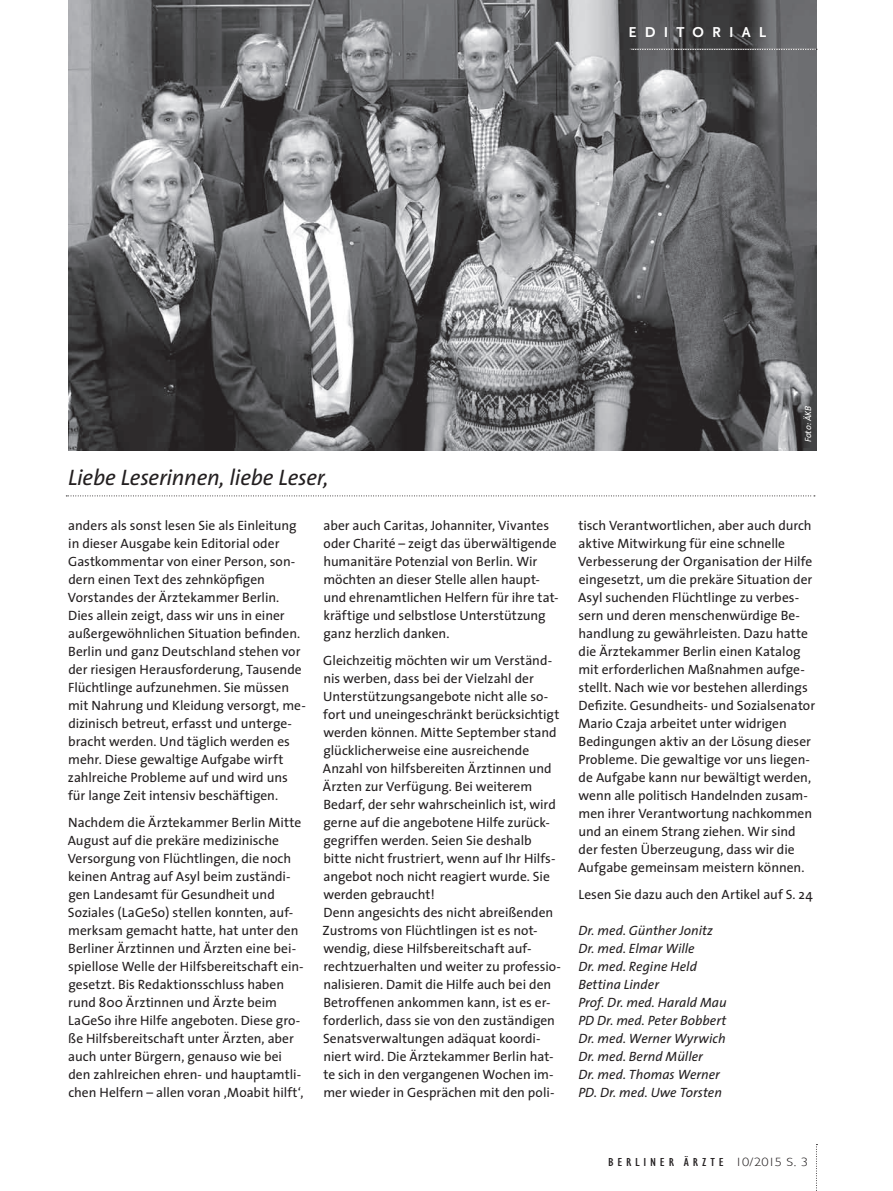
<style>
.page{position:relative;width:893px;height:1191px;background:#fff}
.page>*{position:absolute;margin:0;border:0;box-sizing:border-box;transform-origin:0 0}
.Fließtext_3-spaltig{font:italic 22.5px "The Sans";letter-spacing:-.015em;color:#231f20}
.t1{font:700 15px "Scala Sans";letter-spacing:.545em;color:#fff}
.Fließtext_3-spaltig-2{font:13.5px/18px "The Sans";color:#231f20}
.Fließtext_3-spaltig-3{font:italic 13.5px "The Sans";color:#231f20}
.t2{font:condensed 12px "Gill Sans";letter-spacing:.265em;color:#231f20;scale:1.2 1}
.BU{font:italic 9px "The Sans";color:#fff}
.s1{font-weight:300;font-stretch:normal}
</style>
<div class="page">
<svg style="left:816px;top:1144px;width:1px;height:47px"></svg>
<svg style="left:66px;top:495px;width:749px;height:1px"></svg>
<img style="left:68px;top:0;width:748px;height:451px">
<svg style="left:630px;top:49px;width:187px;height:1px"></svg>
<p class="t1" style="left:628px;top:24px;width:139px">EDITORIAL</p>
<p class="Fließtext_3-spaltig" style="left:68px;top:458px;width:262px">Liebe Leserinnen, liebe Leser,</p>
<p class="Fließtext_3-spaltig-2" style="left:68px;top:516px;width:239px">anders als sonst lesen Sie als Einleitung in dieser Ausgabe kein Editorial oder Gastkommentar von einer Person, son&shy;dern einen Text des zehnköpfigen Vorstandes der Ärztekammer Berlin.<br>Dies allein zeigt, dass wir uns in einer außergewöhnlichen Situation befinden.<br>Berlin und ganz Deutschland stehen vor der riesigen Herausforderung, Tausende Flüchtlinge aufzunehmen. Sie müssen mit Nahrung und Kleidung versorgt, me&shy;dizinisch betreut, erfasst und unterge&shy;bracht werden. Und täglich werden es mehr. Diese gewaltige Aufgabe wirft zahlreiche Probleme auf und wird uns für lange Zeit intensiv beschäftigen.</p>
<p class="Fließtext_3-spaltig-2" style="left:68px;top:813px;width:237px">Nachdem die Ärztekammer Berlin Mitte August auf die prekäre medizinische Versorgung von Flüchtlingen, die noch keinen Antrag auf Asyl beim zuständi&shy;gen Landesamt für Gesundheit und Soziales (LaGeSo) stellen konnten, auf&shy;merksam gemacht hatte, hat unter den Berliner Ärztinnen und Ärzten eine bei&shy;spiellose Welle der Hilfsbereitschaft ein&shy;gesetzt. Bis Redaktionsschluss haben rund 800 Ärztinnen und Ärzte beim LaGeSo ihre Hilfe angeboten. Diese gro&shy;ße Hilfsbereitschaft unter Ärzten, aber auch unter Bürgern, genauso wie bei den zahlreichen ehren- und hauptamtli&shy;chen Helfern – allen voran ,Moabit hilft‘,</p>
<p class="Fließtext_3-spaltig-2" style="left:323px;top:516px;width:237px">aber auch Caritas, Johanniter, Vivantes oder Charité – zeigt das überwältigende humanitäre Potenzial von Berlin. Wir möchten an dieser Stelle allen haupt&shy;und ehrenamtlichen Helfern für ihre tat&shy;kräftige und selbstlose Unterstützung ganz herzlich danken.</p>
<p class="Fließtext_3-spaltig-2" style="left:323px;top:651px;width:238px">Gleichzeitig möchten wir um Verständ&shy;nis werben, dass bei der Vielzahl der Unterstützungsangebote nicht alle so&shy;fort und uneingeschränkt berücksichtigt werden können. Mitte September stand glücklicherweise eine ausreichende Anzahl von hilfsbereiten Ärztinnen und Ärzten zur Verfügung. Bei weiterem Bedarf, der sehr wahrscheinlich ist, wird gerne auf die angebotene Hilfe zurück&shy;gegriffen werden. Seien Sie deshalb bitte nicht frustriert, wenn auf Ihr Hilfs&shy;angebot noch nicht reagiert wurde. Sie werden gebraucht!</p>
<p class="Fließtext_3-spaltig-2" style="left:323px;top:903px;width:240px">Denn angesichts des nicht abreißenden Zustroms von Flüchtlingen ist es not&shy;wendig, diese Hilfsbereitschaft auf&shy;rechtzuerhalten und weiter zu professio&shy;nalisieren. Damit die Hilfe auch bei den Betroffenen ankommen kann, ist es er&shy;forderlich, dass sie von den zuständigen Senatsverwaltungen adäquat koordi&shy;niert wird. Die Ärztekammer Berlin hat&shy;te sich in den vergangenen Wochen im&shy;mer wieder in Gesprächen mit den poli-</p>
<p class="BU" style="left:801px;top:442px;width:38px;rotate:-90deg">Foto: ÄKB</p>
<p class="Fließtext_3-spaltig-2" style="left:578px;top:516px;width:239px">tisch Verantwortlichen, aber auch durch aktive Mitwirkung für eine schnelle Verbesserung der Organisation der Hilfe eingesetzt, um die prekäre Situation der Asyl suchenden Flüchtlinge zu verbes&shy;sern und deren menschenwürdige Be&shy;handlung zu gewährleisten. Dazu hatte die Ärztekammer Berlin einen Katalog mit erforderlichen Maßnahmen aufge&shy;stellt. Nach wie vor bestehen allerdings Defizite. Gesundheits- und Sozialsenator Mario Czaja arbeitet unter widrigen Bedingungen aktiv an der Lösung dieser Probleme. Die gewaltige vor uns liegen&shy;de Aufgabe kann nur bewältigt werden, wenn alle politisch Handelnden zusam&shy;men ihrer Verantwortung nachkommen und an einem Strang ziehen. Wir sind der festen Überzeugung, dass wir die Aufgabe gemeinsam meistern können.</p>
<p class="Fließtext_3-spaltig-2" style="left:578px;top:885px;width:236px">Lesen Sie dazu auch den Artikel auf S. 24</p>
<p class="Fließtext_3-spaltig-3" style="left:578px;top:919px;width:136px">Dr. med. Günther Jonitz</p>
<p class="Fließtext_3-spaltig-3" style="left:578px;top:937px;width:118px">Dr. med. Elmar Wille</p>
<p class="Fließtext_3-spaltig-3" style="left:578px;top:955px;width:120px">Dr. med. Regine Held</p>
<p class="Fließtext_3-spaltig-3" style="left:578px;top:973px;width:82px">Bettina Linder</p>
<p class="Fließtext_3-spaltig-3" style="left:578px;top:991px;width:150px">Prof. Dr. med. Harald Mau</p>
<p class="Fließtext_3-spaltig-3" style="left:578px;top:1009px;width:150px">PD Dr. med. Peter Bobbert</p>
<p class="Fließtext_3-spaltig-3" style="left:578px;top:1027px;width:149px">Dr. med. Werner Wyrwich</p>
<p class="Fließtext_3-spaltig-3" style="left:578px;top:1045px;width:126px">Dr. med. Bernd Müller</p>
<p class="Fließtext_3-spaltig-3" style="left:578px;top:1063px;width:143px">Dr. med. Thomas Werner</p>
<p class="Fließtext_3-spaltig-3" style="left:578px;top:1081px;width:145px">PD. Dr. med. Uwe Torsten</p>
<p class="t2" style="left:608px;top:1155px;width:168px">BERLINER ÄRZTE <span class="s1">10/2015 S. 3</span></p>
</div>
